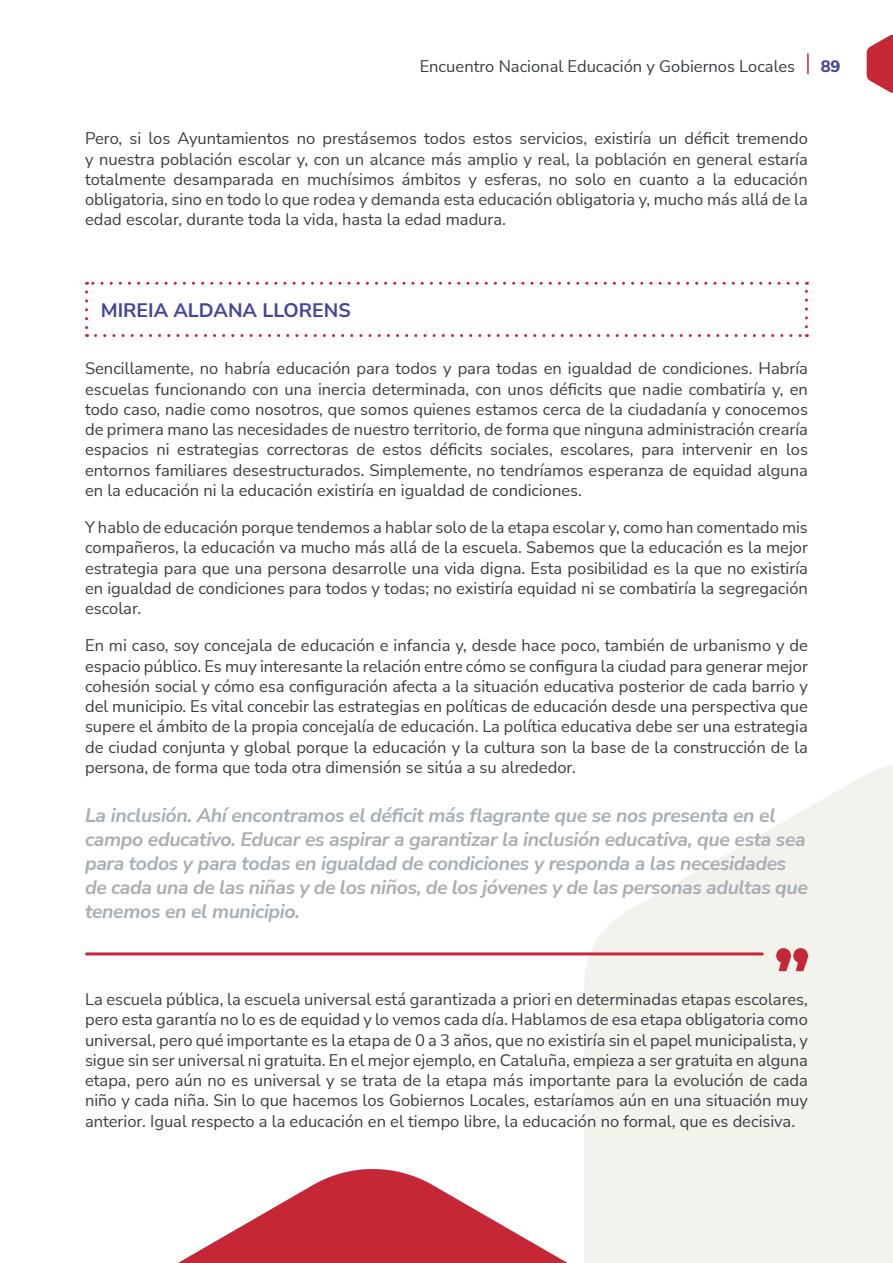
<style>
.page{position:relative;width:893px;height:1263px;background:#fff}
.page>*{position:absolute;margin:0;border:0;box-sizing:border-box;transform-origin:0 0}
.t1{font:italic 700 19.5px/24px "Nunito Sans";letter-spacing:-.02em;color:#a8afb4}
.t2{font:700 19.5px "Nunito Sans";color:#43449c}
.t3{font:16.5px/20.2px "Nunito Sans";color:#393e42;text-align:justify}
.t4{font:800 16.5px "Nunito Sans";color:#43449c}
</style>
<div class="page">
<svg style="left:867px;top:34px;width:26px;height:59px"></svg>
<hr style="left:807px;top:54px;width:2px;height:20px;background:#c52736">
<svg style="left:584px;top:765px;width:309px;height:498px;fill:#f3f2ed"></svg>
<svg style="left:178px;top:1164px;width:610px;height:99px"></svg>
<svg style="left:85px;top:292px;width:3px;height:45px"></svg>
<svg style="left:96px;top:334px;width:711px;height:3px"></svg>
<svg style="left:805px;top:282px;width:3px;height:45px"></svg>
<svg style="left:87px;top:282px;width:710px;height:3px"></svg>
<svg style="left:776px;top:948px;width:32px;height:23px"></svg>
<hr style="left:87px;top:952px;width:675px;height:3px;background:#c52736">
<p class="t3" style="left:420px;top:56px;width:377px">Encuentro Nacional Educación y Gobiernos Locales</p>
<p class="t4" style="left:821px;top:54px;width:21px">89</p>
<p class="t3" style="left:85px;top:128px;width:724px">Pero, si los Ayuntamientos no prestásemos todos estos servicios, existiría un déficit tremendo y nuestra población escolar y, con un alcance más amplio y real, la población en general estaría totalmente desamparada en muchísimos ámbitos y esferas, no solo en cuanto a la educación obligatoria, sino en todo lo que rodea y demanda esta educación obligatoria y, mucho más allá de la edad escolar, durante toda la vida, hasta la edad madura.</p>
<p class="t2" style="left:101px;top:297px;width:251px">MIREIA ALDANA LLORENS</p>
<p class="t3" style="left:85px;top:358px;width:724px">Sencillamente, no habría educación para todos y para todas en igualdad de condiciones. Habría escuelas funcionando con una inercia determinada, con unos déficits que nadie combatiría y, en todo caso, nadie como nosotros, que somos quienes estamos cerca de la ciudadanía y conocemos de primera mano las necesidades de nuestro territorio, de forma que ninguna administración crearía espacios ni estrategias correctoras de estos déficits sociales, escolares, para intervenir en los entornos familiares desestructurados. Simplemente, no tendríamos esperanza de equidad alguna en la educación ni la educación existiría en igualdad de condiciones.</p>
<p class="t3" style="left:85px;top:517px;width:724px">Y hablo de educación porque tendemos a hablar solo de la etapa escolar y, como han comentado mis compañeros, la educación va mucho más allá de la escuela. Sabemos que la educación es la mejor estrategia para que una persona desarrolle una vida digna. Esta posibilidad es la que no existiría en igualdad de condiciones para todos y todas; no existiría equidad ni se combatiría la segregación escolar.</p>
<p class="t3" style="left:85px;top:635px;width:724px">En mi caso, soy concejala de educación e infancia y, desde hace poco, también de urbanismo y de espacio público. Es muy interesante la relación entre cómo se configura la ciudad para generar mejor cohesión social y cómo esa configuración afecta a la situación educativa posterior de cada barrio y del municipio. Es vital concebir las estrategias en políticas de educación desde una perspectiva que supere el ámbito de la propia concejalía de educación. La política educativa debe ser una estrategia de ciudad conjunta y global porque la educación y la cultura son la base de la construcción de la persona, de forma que toda otra dimensión se sitúa a su alrededor.</p>
<p class="t1" style="left:85px;top:803px;width:724px">La inclusión. Ahí encontramos el déficit más flagrante que se nos presenta en el campo educativo. Educar es aspirar a garantizar la inclusión educativa, que esta sea para todos y para todas en igualdad de condiciones y responda a las necesidades de cada una de las niñas y de los niños, de los jóvenes y de las personas adultas que tenemos en el municipio.</p>
<p class="t3" style="left:85px;top:989px;width:724px">La escuela pública, la escuela universal está garantizada a priori en determinadas etapas escolares, pero esta garantía no lo es de equidad y lo vemos cada día. Hablamos de esa etapa obligatoria como universal, pero qué importante es la etapa de 0 a 3 años, que no existiría sin el papel municipalista, y sigue sin ser universal ni gratuita. En el mejor ejemplo, en Cataluña, empieza a ser gratuita en alguna etapa, pero aún no es universal y se trata de la etapa más importante para la evolución de cada niño y cada niña. Sin lo que hacemos los Gobiernos Locales, estaríamos aún en una situación muy anterior. Igual respecto a la educación en el tiempo libre, la educación no formal, que es decisiva.</p>
</div>
